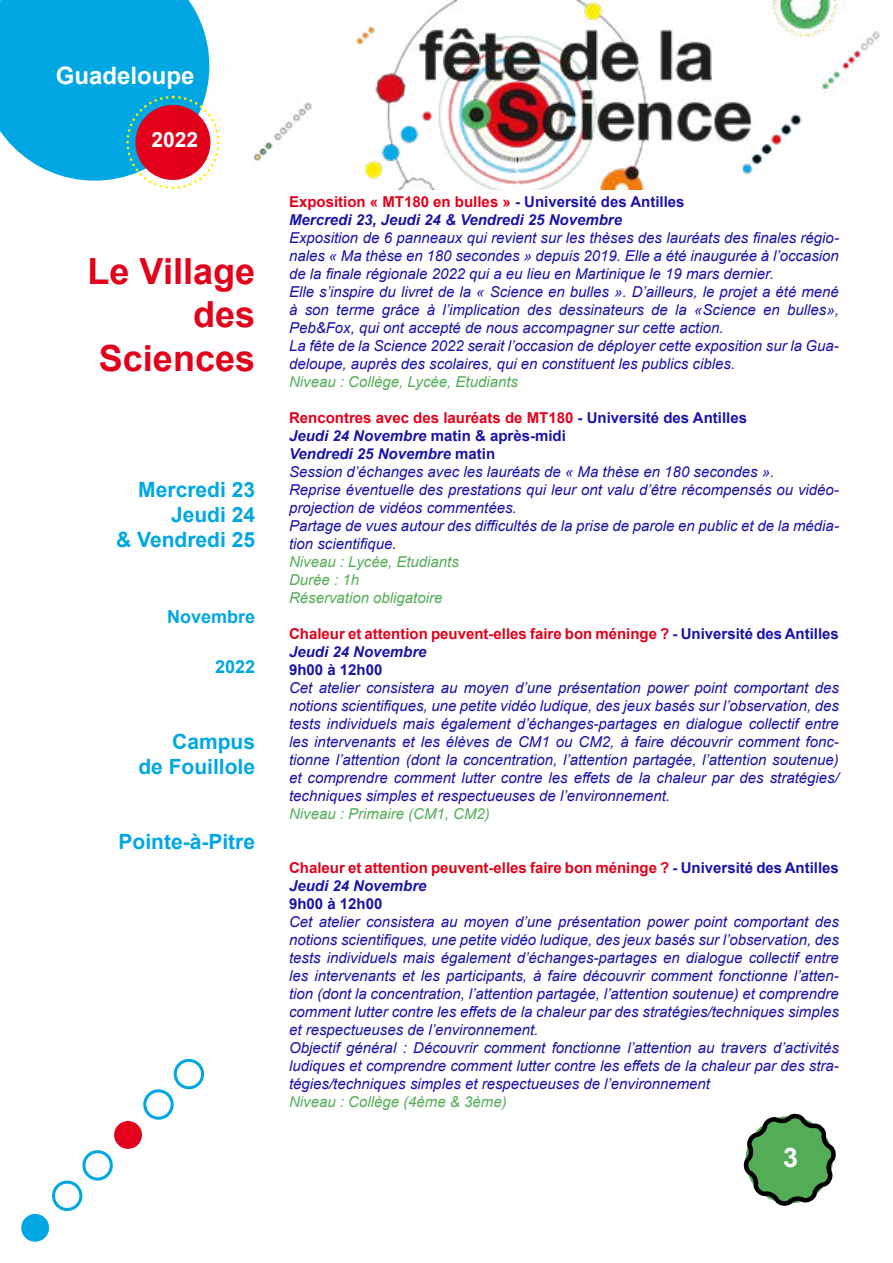
<style>
.page{position:relative;width:893px;height:1263px;background:#fff}
.page>*{position:absolute;margin:0;border:0;box-sizing:border-box;transform-origin:0 0}
.t1{font:700 36px/43.2px "Arial";color:#e2001a;text-align:right}
.t2{font:700 27px "Arial";color:#fff}
.t3{font:700 24px "Arial";color:#fff}
.t4{font:700 21px/25.2px "Arial";color:#00a7e3;text-align:right}
.t5{font:700 21px "Arial";color:#fff}
.t6{font:700 18px "Arial";color:#00a7e3}
.t7{font:italic 15px/18px "Arial";color:#1a13aa}
.t8{font:700 15px/18px "Arial";color:#e2001a}
.t9{font:italic 15px/18px "Arial";color:#53ad57}
.t10{font:italic 700 15px/18px "Arial";color:#1a13aa}
.t11{font:700 15px "Arial";color:#1a13aa}
.s1{font-style:normal;color:#e2001a}
.s2{font-style:normal}
.s3{font-weight:700;font-style:normal;color:#e2001a}
.s4{font-weight:700;font-style:normal}
.s5{font-weight:700}
.s6{color:#1a13aa}
.s7{font-style:italic;color:#1a13aa}
</style>
<div class="page">
<div style="left:21px;top:1214px;width:28px;height:28px;background:#00a7e3;border-radius:50%"></div>
<svg style="left:52px;top:1058px;width:153px;height:153px"></svg>
<svg style="left:744px;top:1114px;width:91px;height:92px"></svg>
<svg style="left:0;top:0;width:189px;height:189px;background:#29a3d6"></svg>
<img style="left:175px;top:1px;width:705px;height:188px">
<h3 class="t3" style="left:56px;top:59px;width:140px">Guadeloupe</h3>
<h3 class="t5" style="left:152px;top:125px;width:48px">2022</h3>
<h1 class="t1" style="left:88px;top:250px;width:169px">Le Village des<br>Sciences</h1>
<h3 class="t4" style="left:116px;top:477px;width:140px">Mercredi 23<br>Jeudi 24<br>&amp; Vendredi 25</h3>
<p class="t6" style="left:167px;top:604px;width:90px">Novembre</p>
<p class="t6" style="left:215px;top:654px;width:42px">2022</p>
<h3 class="t4" style="left:138px;top:729px;width:118px">Campus<br>de Fouillole</h3>
<h3 class="t4" style="left:119px;top:830px;width:138px">Pointe-à-Pitre</h3>
<p class="t10" style="left:289px;top:193px;width:397px"><span class="s1">Exposition « MT180 en bulles »</span> <span class="s2">- Université des Antilles<br></span>Mercredi 23, Jeudi 24 &amp; Vendredi 25 Novembre</p>
<p class="t7" style="left:289px;top:229px;width:551px">Exposition de 6 panneaux qui revient sur les thèses des lauréats des finales régio&shy;nales « Ma thèse en 180 secondes » depuis 2019. Elle a été inaugurée à l’occasion de la finale régionale 2022 qui a eu lieu en Martinique le 19 mars dernier.<br>Elle s’inspire du livret de la « Science en bulles ». D’ailleurs, le projet a été mené à son terme grâce à l’implication des dessinateurs de la «Science en bulles», Peb&amp;Fox, qui ont accepté de nous accompagner sur cette action.<br>La fête de la Science 2022 serait l’occasion de déployer cette exposition sur la Gua&shy;deloupe, auprès des scolaires, qui en constituent les publics cibles.</p>
<p class="t9" style="left:289px;top:373px;width:231px">Niveau : Collège, Lycée, Etudiants</p>
<p class="t7" style="left:289px;top:409px;width:551px"><span class="s3">Rencontres avec des lauréats de MT180</span> <span class="s4">- Université des Antilles<br></span><span class="s5">Jeudi 24 Novembre</span> <span class="s4">matin &amp; après-midi<br></span><span class="s5">Vendredi 25 Novembre</span> <span class="s4">matin<br></span>Session d’échanges avec les lauréats de « Ma thèse en 180 secondes ».<br>Reprise éventuelle des prestations qui leur ont valu d’être récompensés ou vidéo&shy;projection de vidéos commentées.<br>Partage de vues autour des difficultés de la prise de parole en public et de la média&shy;tion scientifique.</p>
<p class="t9" style="left:289px;top:553px;width:171px">Niveau : Lycée, Etudiants<br>Durée : 1h<br>Réservation obligatoire</p>
<p class="t8" style="left:289px;top:625px;width:551px">Chaleur et attention peuvent-elles faire bon méninge ? <span class="s6">- Université des Antilles<br></span><span class="s7">Jeudi 24 Novembre</span></p>
<p class="t11" style="left:289px;top:659px;width:95px">9h00 à 12h00</p>
<p class="t7" style="left:289px;top:679px;width:551px;text-align:justify">Cet atelier consistera au moyen d’une présentation power point comportant des notions scientifiques, une petite vidéo ludique, des jeux basés sur l’observation, des tests individuels mais également d’échanges-partages en dialogue collectif entre les intervenants et les élèves de CM1 ou CM2, à faire découvrir comment fonc&shy;tionne l’attention (dont la concentration, l’attention partagée, l’attention soutenue) et comprendre comment lutter contre les effets de la chaleur par des stratégies/ techniques simples et respectueuses de l’environnement.</p>
<p class="t9" style="left:289px;top:805px;width:202px">Niveau : Primaire (CM1, CM2)</p>
<p class="t8" style="left:289px;top:859px;width:551px">Chaleur et attention peuvent-elles faire bon méninge ? <span class="s6">- Université des Antilles<br></span><span class="s7">Jeudi 24 Novembre</span></p>
<p class="t11" style="left:289px;top:893px;width:95px">9h00 à 12h00</p>
<p class="t7" style="left:289px;top:913px;width:551px">Cet atelier consistera au moyen d’une présentation power point comportant des notions scientifiques, une petite vidéo ludique, des jeux basés sur l’observation, des tests individuels mais également d’échanges-partages en dialogue collectif entre les intervenants et les participants, à faire découvrir comment fonctionne l’atten&shy;tion (dont la concentration, l’attention partagée, l’attention soutenue) et comprendre comment lutter contre les effets de la chaleur par des stratégies/techniques simples et respectueuses de l’environnement.<br>Objectif général : Découvrir comment fonctionne l’attention au travers d’activités ludiques et comprendre comment lutter contre les effets de la chaleur par des stra&shy;tégies/techniques simples et respectueuses de l’environnement</p>
<p class="t9" style="left:289px;top:1093px;width:219px">Niveau : Collège (4ème &amp; 3ème)</p>
<h2 class="t2" style="left:783px;top:1138px;width:17px">3</h2>
</div>
